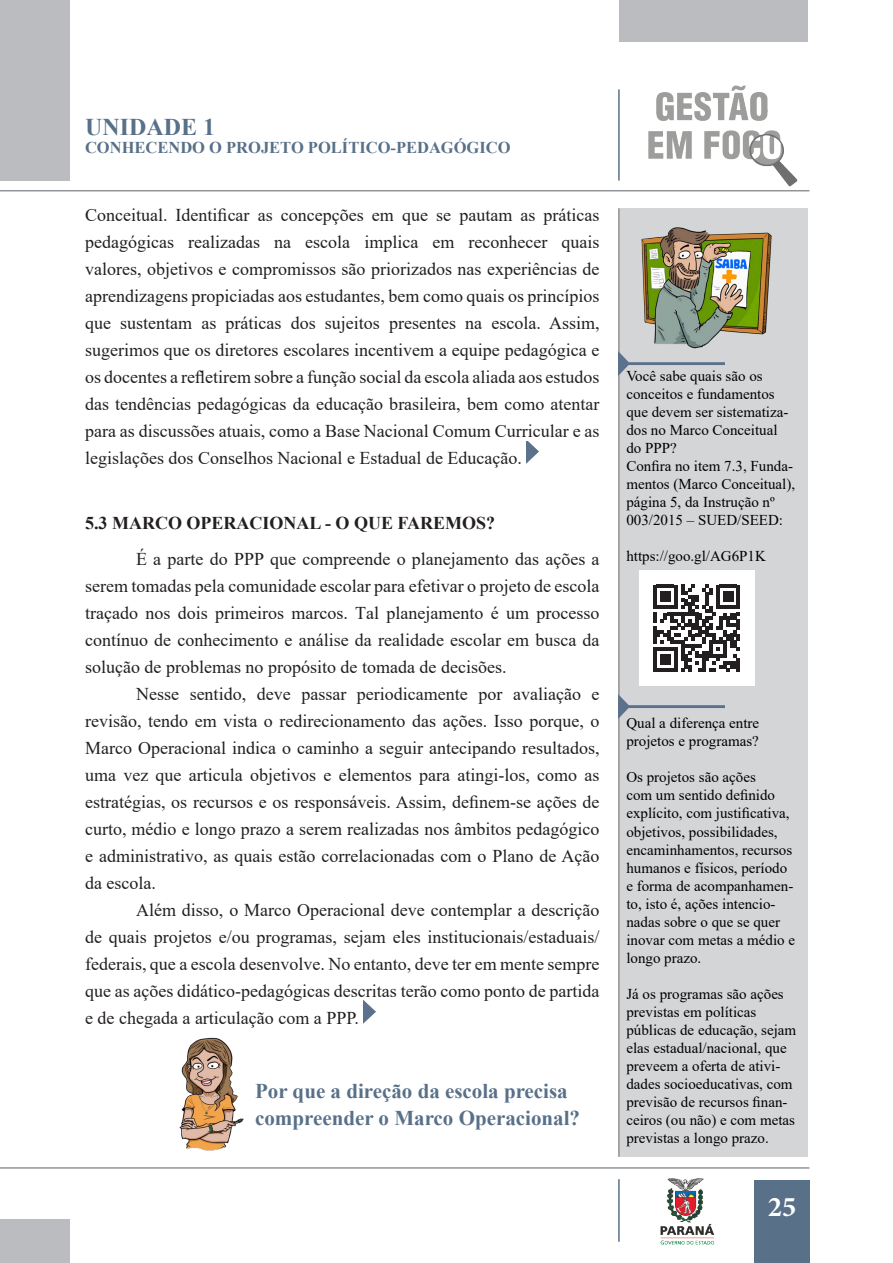
<style>
.page{position:relative;width:893px;height:1263px;background:#fff}
.page>*{position:absolute;margin:0;border:0;box-sizing:border-box;transform-origin:0 0}
.t1{font:700 28.5px "Minion Pro";color:#fff}
.t2{font:700 24px "Times New Roman";color:#587088}
.t3{font:700 21px/27px "Times New Roman";color:#587088}
.t4{font:18px/27px "Times New Roman";color:#231f20;text-align:justify}
.Subtítulo{font:700 18px "Times New Roman";color:#231f20}
.t5{font:700 16.5px "Times New Roman";color:#587088}
.t6{font:15px/18px "Times New Roman";color:#000}
</style>
<div class="page">
<div style="left:0;top:0;width:69px;height:181px;background:#bbbcbf"></div>
<hr style="left:0;top:190px;width:809px;height:1px;background:#939598">
<hr style="left:618px;top:89px;width:2px;height:92px;background:#587088">
<img style="left:648px;top:85px;width:150px;height:102px">
<div style="left:619px;top:0;width:189px;height:41px;background:#bbbcbf"></div>
<div style="left:0;top:1219px;width:69px;height:44px;background:#bbbcbf"></div>
<hr style="left:0;top:1167px;width:809px;height:2px;background:#939598">
<div style="left:754px;top:1180px;width:55px;height:83px;background:#587088"></div>
<hr style="left:618px;top:1179px;width:2px;height:63px;background:#587088">
<img style="left:660px;top:1178px;width:54px;height:67px">
<img style="left:526px;top:441px;width:12px;height:23px">
<img style="left:363px;top:1000px;width:12px;height:24px">
<div style="left:618px;top:208px;width:190px;height:949px;background:#d4d5d7"></div>
<hr style="left:618px;top:208px;width:2px;height:949px;background:#939598">
<img style="left:641px;top:227px;width:131px;height:122px">
<img style="left:619px;top:353px;width:105px;height:22px">
<img style="left:619px;top:694px;width:105px;height:24px">
<div style="left:639px;top:571px;width:115px;height:115px;background:#fff"></div>
<svg style="left:653px;top:585px;width:87px;height:87px"></svg>
<img style="left:179px;top:1037px;width:65px;height:114px">
<h2 class="t2" style="left:85px;top:110px;width:131px">UNIDADE 1</h2>
<p class="t5" style="left:85px;top:136px;width:427px">CONHECENDO O PROJETO POLÍTICO-PEDAGÓGICO</p>
<p class="t4" style="left:85px;top:201px;width:516px">Conceitual. Identificar as concepções em que se pautam as práticas pedagógicas realizadas na escola implica em reconhecer quais valores, objetivos e compromissos são priorizados nas experiências de aprendizagens propiciadas aos estudantes, bem como quais os princípios que sustentam as práticas dos sujeitos presentes na escola. Assim, sugerimos que os diretores escolares incentivem a equipe pedagógica e os docentes a refletirem sobre a função social da escola aliada aos estudos das tendências pedagógicas da educação brasileira, bem como atentar para as discussões atuais, como a Base Nacional Comum Curricular e as legislações dos Conselhos Nacional e Estadual de Educação.</p>
<p class="Subtítulo" style="left:85px;top:510px;width:412px">5.3 MARCO OPERACIONAL - O QUE FAREMOS?</p>
<p class="t4" style="left:85px;top:544px;width:516px;text-indent:51px">É a parte do PPP que compreende o planejamento das ações a serem tomadas pela comunidade escolar para efetivar o projeto de escola traçado nos dois primeiros marcos. Tal planejamento é um processo contínuo de conhecimento e análise da realidade escolar em busca da solução de problemas no propósito de tomada de decisões.</p>
<p class="t4" style="left:85px;top:679px;width:516px;text-indent:51px">Nesse sentido, deve passar periodicamente por avaliação e revisão, tendo em vista o redirecionamento das ações. Isso porque, o Marco Operacional indica o caminho a seguir antecipando resultados, uma vez que articula objetivos e elementos para atingi-los, como as estratégias, os recursos e os responsáveis. Assim, definem-se ações de curto, médio e longo prazo a serem realizadas nos âmbitos pedagógico e administrativo, as quais estão correlacionadas com o Plano de Ação da escola.</p>
<p class="t4" style="left:85px;top:895px;width:516px;text-indent:51px">Além disso, o Marco Operacional deve contemplar a descrição de quais projetos e/ou programas, sejam eles institucionais/estaduais/ federais, que a escola desenvolve. No entanto, deve ter em mente sempre que as ações didático-pedagógicas descritas terão como ponto de partida e de chegada a articulação com a PPP.</p>
<p class="t3" style="left:255px;top:1077px;width:326px">Por que a direção da escola precisa compreender o Marco Operacional?</p>
<p class="t6" style="left:626px;top:367px;width:164px">Você sabe quais são os conceitos e fundamentos que devem ser sistematiza&shy;dos no Marco Conceitual do PPP?</p>
<p class="t6" style="left:626px;top:457px;width:170px">Confira no item 7.3, Funda&shy;mentos (Marco Conceitual), página 5, da Instrução nº<br>003/2015 – SUED/SEED:</p>
<p class="t6" style="left:626px;top:547px;width:141px">https://goo.gl/AG6P1K</p>
<p class="t6" style="left:626px;top:714px;width:134px">Qual a diferença entre projetos e programas?</p>
<p class="t6" style="left:626px;top:768px;width:170px">Os projetos são ações<br>com um sentido definido explícito, com justificativa, objetivos, possibilidades, encaminhamentos, recursos humanos e físicos, período e forma de acompanhamen&shy;to, isto é, ações intencio&shy;nadas sobre o que se quer inovar com metas a médio e longo prazo.</p>
<p class="t6" style="left:626px;top:984px;width:171px">Já os programas são ações previstas em políticas públicas de educação, sejam elas estadual/nacional, que preveem a oferta de ativi&shy;dades socioeducativas, com previsão de recursos finan&shy;ceiros (ou não) e com metas previstas a longo prazo.</p>
<h1 class="t1" style="left:768px;top:1187px;width:30px">25</h1>
</div>
